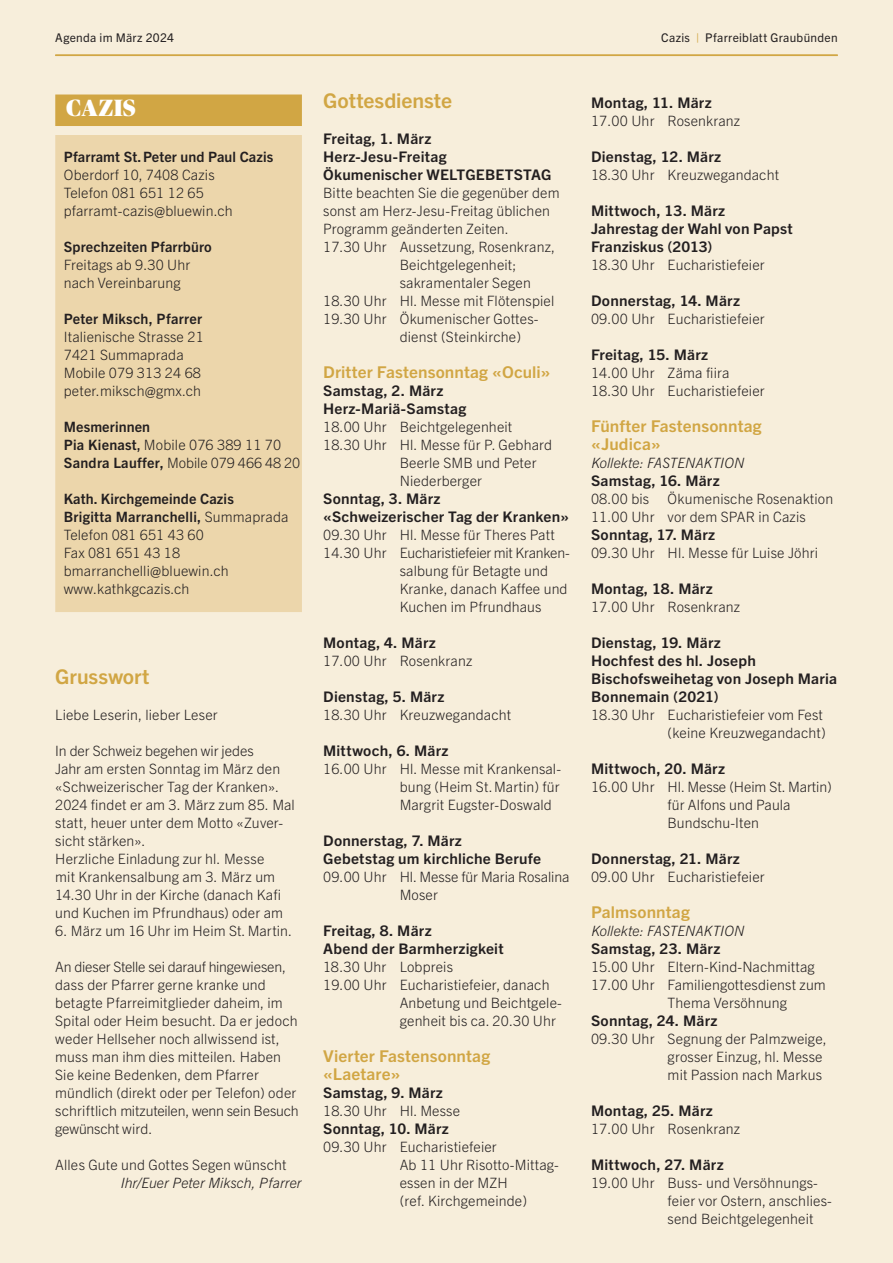
<style>
.page{position:relative;width:893px;height:1263px;background:#f7eedb}
.page>*{position:absolute;margin:0;border:0;box-sizing:border-box;transform-origin:0 0}
.t1{font:900 23.4px "Publico Banner";letter-spacing:.025em;color:#fff}
.t2{font:700 20.25px "Trade Gothic Next LT Pro";color:#d1a644;scale:1.05 1}
.t3{font:700 16.35px/18px "Trade Gothic Next LT Pro";letter-spacing:.005em;color:#d1a644;scale:1.05 1}
.t4{font:700 14.7px/18px "Trade Gothic Next LT Pro";letter-spacing:.015em;color:#231f20;scale:1.05 1}
.t5{font:300 14.25px/18px "Trade Gothic Next LT Pro";letter-spacing:.01em;color:#231f20}
.t6{font:700 14.25px/18px "Trade Gothic Next LT Pro";letter-spacing:.01em;color:#231f20}
.t7{font:italic 300 14.25px "Trade Gothic Next LT Pro";color:#231f20}
.t8{font:300 14.25px "Trade Gothic Next LT Pro";letter-spacing:-.015em;color:#231f20}
.t9{font:12px "Trade Gothic Next LT Pro";letter-spacing:.025em;color:#231f20}
.s1{color:#d1a644}
.s2{font-stretch:condensed}
.s3{font-weight:300}
.s4{font-weight:700}
</style>
<div class="page">
<hr style="left:55px;top:55px;width:783px;height:1px;background:#d1a644">
<div style="left:55px;top:95px;width:247px;height:31px;background:#d1a644"></div>
<div style="left:55px;top:135px;width:247px;height:477px;background:#ecd6ab"></div>
<p class="t9" style="left:55px;top:30px;width:120px">Agenda im März 2024</p>
<p class="t9" style="left:661px;top:30px;width:178px">Cazis <span class="s1">|</span> Pfarreiblatt Graubünden</p>
<h1 class="t1" style="left:66px;top:95px;width:71px">CAZIS</h1>
<p class="t6" style="left:64px;top:147px;width:211px">Pfarramt St.Peter und Paul Cazis</p>
<p class="t5" style="left:64px;top:165px;width:170px">Oberdorf 10, 7408 Cazis<br>Telefon 081 651 12 65 pfarramt-cazis@bluewin.ch</p>
<p class="t6" style="left:64px;top:237px;width:150px">Sprechzeiten Pfarrbüro</p>
<p class="t5" style="left:64px;top:255px;width:128px">Freitags ab 9.30 Uhr nach Vereinbarung</p>
<p class="t6" style="left:64px;top:309px;width:140px">Peter Miksch, Pfarrer</p>
<p class="t5" style="left:64px;top:327px;width:141px">Italienische Strasse 21<br>7421 Summaprada<br>Mobile 079 313 24 68 peter.miksch@gmx.ch</p>
<p class="t6" style="left:64px;top:417px;width:238px">Mesmerinnen<br>Pia Kienast<span class="s2">,</span> <span class="s3">Mobile 076 389 11 70<br></span>Sandra Lauffer, <span class="s3">Mobile 079 466 48 20</span></p>
<p class="t5" style="left:64px;top:489px;width:226px"><span class="s4">Kath. Kirchgemeinde Cazis<br>Brigitta Marranchelli,</span> Summaprada<br>Telefon 081 651 43 60<br>Fax 081 651 43 18 bmarranchelli@bluewin.ch www.kathkgcazis.ch</p>
<h2 class="t2" style="left:55px;top:663px;width:91px">Grusswort</h2>
<p class="t5" style="left:55px;top:705px;width:164px">Liebe Leserin, lieber Leser</p>
<p class="t5" style="left:55px;top:741px;width:241px">In der Schweiz begehen wir jedes<br>Jahr am ersten Sonntag im März den «Schweizerischer Tag der Kranken».<br>2024 findet er am 3. März zum 85. Mal statt, heuer unter dem Motto «Zuver&shy;sicht stärken».<br>Herzliche Einladung zur hl. Messe<br>mit Krankensalbung am 3. März um<br>14.30 Uhr in der Kirche (danach Kafi und Kuchen im Pfrundhaus) oder am</p>
<p class="t5" style="left:55px;top:921px;width:238px">6. März um 16 Uhr im Heim St. Martin.</p>
<p class="t5" style="left:55px;top:957px;width:245px">An dieser Stelle sei darauf hingewiesen, dass der Pfarrer gerne kranke und betagte Pfarreimitglieder daheim, im Spital oder Heim besucht. Da er jedoch weder Hellseher noch allwissend ist, muss man ihm dies mitteilen. Haben Sie keine Bedenken, dem Pfarrer mündlich (direkt oder per Telefon) oder schriftlich mitzuteilen, wenn sein Besuch gewünscht wird.</p>
<p class="t5" style="left:55px;top:1155px;width:233px">Alles Gute und Gottes Segen wünscht</p>
<p class="t7" style="left:121px;top:1173px;width:183px">Ihr/Euer Peter Miksch, Pfarrer</p>
<h2 class="t2" style="left:323px;top:87px;width:124px">Gottesdienste</h2>
<p class="t4" style="left:323px;top:129px;width:219px">Freitag, 1. März<br>Herz-Jesu-Freitag<br>Ökumenischer WELTGEBETSTAG</p>
<p class="t5" style="left:323px;top:183px;width:238px">Bitte beachten Sie die gegenüber dem</p>
<p class="t5" style="left:323px;top:201px;width:228px">sonst am Herz-Jesu-Freitag üblichen</p>
<p class="t5" style="left:323px;top:219px;width:187px">Programm geänderten Zeiten.</p>
<p class="t5" style="left:323px;top:237px;width:233px">17.30 Uhr Aussetzung, Rosenkranz,</p>
<p class="t5" style="left:400px;top:255px;width:118px">Beichtgelegenheit;</p>
<p class="t5" style="left:400px;top:273px;width:133px">sakramentaler Segen</p>
<p class="t5" style="left:323px;top:291px;width:233px">18.30 Uhr Hl. Messe mit Flötenspiel</p>
<p class="t5" style="left:323px;top:309px;width:217px">19.30 Uhr Ökumenischer Gottes-</p>
<p class="t5" style="left:400px;top:327px;width:123px">dienst (Steinkirche)</p>
<p class="t3" style="left:323px;top:362px;width:218px">Dritter Fastensonntag «Oculi»</p>
<p class="t4" style="left:323px;top:381px;width:138px">Samstag, 2. März<br>Herz-Mariä-Samstag</p>
<p class="t5" style="left:323px;top:417px;width:191px">18.00 Uhr Beichtgelegenheit</p>
<p class="t5" style="left:323px;top:435px;width:231px">18.30 Uhr Hl. Messe für P. Gebhard</p>
<p class="t5" style="left:400px;top:453px;width:138px">Beerle SMB und Peter</p>
<p class="t5" style="left:400px;top:471px;width:84px">Niederberger</p>
<p class="t4" style="left:323px;top:489px;width:236px">Sonntag, 3. März<br>«Schweizerischer Tag der Kranken»</p>
<p class="t5" style="left:323px;top:525px;width:233px">09.30 Uhr Hl. Messe für Theres Patt</p>
<p class="t8" style="left:323px;top:543px;width:247px">14.30 Uhr Eucharistiefeier mit Kranken-</p>
<p class="t5" style="left:400px;top:561px;width:150px">salbung für Betagte und</p>
<p class="t5" style="left:400px;top:579px;width:169px">Kranke, danach Kaffee und</p>
<p class="t5" style="left:400px;top:597px;width:143px">Kuchen im Pfrundhaus</p>
<p class="t4" style="left:323px;top:633px;width:109px">Montag, 4. März</p>
<p class="t5" style="left:323px;top:651px;width:151px">17.00 Uhr Rosenkranz</p>
<p class="t4" style="left:323px;top:687px;width:117px">Dienstag, 5. März</p>
<p class="t5" style="left:323px;top:705px;width:190px">18.30 Uhr Kreuzwegandacht</p>
<p class="t4" style="left:323px;top:741px;width:121px">Mittwoch, 6. März</p>
<p class="t5" style="left:400px;top:759px;width:163px;text-align:justify;text-indent:-77px">16.00 Uhr Hl. Messe mit Krankensal&shy;bung (Heim St.Martin) für Margrit Eugster-Doswald</p>
<p class="t4" style="left:323px;top:831px;width:209px">Donnerstag, 7. März<br>Gebetstag um kirchliche Berufe</p>
<p class="t5" style="left:400px;top:867px;width:171px;text-indent:-77px">09.00 Uhr Hl. Messe für Maria Rosalina<br>Moser</p>
<p class="t4" style="left:323px;top:921px;width:173px">Freitag, 8. März<br>Abend der Barmherzigkeit</p>
<p class="t5" style="left:323px;top:957px;width:131px">18.30 Uhr Lobpreis</p>
<p class="t5" style="left:323px;top:975px;width:228px">19.00 Uhr Eucharistiefeier, danach</p>
<p class="t5" style="left:400px;top:993px;width:164px">Anbetung und Beichtgele-</p>
<p class="t5" style="left:400px;top:1011px;width:158px">genheit bis ca. 20.30 Uhr</p>
<p class="t3" style="left:323px;top:1046px;width:160px">Vierter Fastensonntag «Laetare»</p>
<p class="t4" style="left:323px;top:1083px;width:116px">Samstag, 9. März</p>
<p class="t5" style="left:323px;top:1101px;width:138px">18.30 Uhr Hl. Messe</p>
<p class="t4" style="left:323px;top:1119px;width:121px">Sonntag, 10. März</p>
<p class="t5" style="left:400px;top:1137px;width:160px;text-indent:-77px">09.30 Uhr Eucharistiefeier<br>Ab 11 Uhr Risotto-Mittag&shy;essen in der MZH<br>(ref. Kirchgemeinde)</p>
<p class="t4" style="left:591px;top:93px;width:116px">Montag, 11. März</p>
<p class="t5" style="left:591px;top:111px;width:151px">17.00 Uhr Rosenkranz</p>
<p class="t4" style="left:591px;top:147px;width:126px">Dienstag, 12. März</p>
<p class="t5" style="left:591px;top:165px;width:190px">18.30 Uhr Kreuzwegandacht</p>
<p class="t4" style="left:591px;top:201px;width:193px">Mittwoch, 13. März<br>Jahrestag der Wahl von Papst<br>Franziskus (2013)</p>
<p class="t5" style="left:591px;top:255px;width:175px">18.30 Uhr Eucharistiefeier</p>
<p class="t4" style="left:591px;top:291px;width:143px">Donnerstag, 14. März</p>
<p class="t5" style="left:591px;top:309px;width:175px">09.00 Uhr Eucharistiefeier</p>
<p class="t4" style="left:591px;top:345px;width:113px">Freitag, 15. März</p>
<p class="t5" style="left:591px;top:363px;width:175px">14.00 Uhr Zäma fiira<br>18.30 Uhr Eucharistiefeier</p>
<p class="t3" style="left:591px;top:416px;width:164px">Fünfter Fastensonntag «Judica»</p>
<p class="t7" style="left:591px;top:453px;width:155px">Kollekte: FASTENAKTION</p>
<p class="t4" style="left:591px;top:471px;width:124px">Samstag, 16. März</p>
<p class="t5" style="left:591px;top:489px;width:60px">08.00 bis</p>
<p class="t5" style="left:591px;top:489px;width:244px;text-indent:77px">Ökumenische Rosenaktion<br>11.00 Uhr vor dem SPAR in Cazis</p>
<p class="t4" style="left:591px;top:525px;width:120px">Sonntag, 17. März</p>
<p class="t5" style="left:591px;top:543px;width:228px">09.30 Uhr Hl. Messe für Luise Jöhri</p>
<p class="t4" style="left:591px;top:579px;width:117px">Montag, 18. März</p>
<p class="t5" style="left:591px;top:597px;width:151px">17.00 Uhr Rosenkranz</p>
<p class="t4" style="left:591px;top:633px;width:236px">Dienstag, 19. März<br>Hochfest des hl. Joseph<br>Bischofsweihetag von Joseph Maria<br>Bonnemain (2021)</p>
<p class="t5" style="left:591px;top:705px;width:236px;text-align:right">18.30 Uhr Eucharistiefeier vom Fest (keine Kreuzwegandacht)</p>
<p class="t4" style="left:591px;top:759px;width:129px">Mittwoch, 20. März</p>
<p class="t5" style="left:668px;top:777px;width:166px;text-indent:-77px">16.00 Uhr Hl. Messe (Heim St. Martin) für Alfons und Paula<br>Bundschu-Iten</p>
<p class="t4" style="left:591px;top:849px;width:143px">Donnerstag, 21. März</p>
<p class="t5" style="left:591px;top:867px;width:175px">09.00 Uhr Eucharistiefeier</p>
<p class="t3" style="left:591px;top:902px;width:96px">Palmsonntag</p>
<p class="t7" style="left:591px;top:921px;width:155px">Kollekte: FASTENAKTION</p>
<p class="t4" style="left:591px;top:939px;width:125px">Samstag, 23. März</p>
<p class="t5" style="left:591px;top:957px;width:225px">15.00 Uhr Eltern-Kind-Nachmittag</p>
<p class="t5" style="left:591px;top:975px;width:236px">17.00 Uhr Familiengottesdienst zum</p>
<p class="t5" style="left:668px;top:993px;width:121px">Thema Versöhnung</p>
<p class="t4" style="left:591px;top:1011px;width:122px">Sonntag, 24. März</p>
<p class="t5" style="left:668px;top:1029px;width:161px;text-indent:-77px">09.30 Uhr Segnung der Palmzweige, grosser Einzug, hl. Messe mit Passion nach Markus</p>
<p class="t4" style="left:591px;top:1101px;width:117px">Montag, 25. März</p>
<p class="t5" style="left:591px;top:1119px;width:151px">17.00 Uhr Rosenkranz</p>
<p class="t4" style="left:591px;top:1155px;width:128px">Mittwoch, 27. März</p>
<p class="t5" style="left:668px;top:1173px;width:165px;text-indent:-77px">19.00 Uhr Buss- und Versöhnungs&shy;feier vor Ostern, anschlies&shy;send Beichtgelegenheit</p>
</div>
